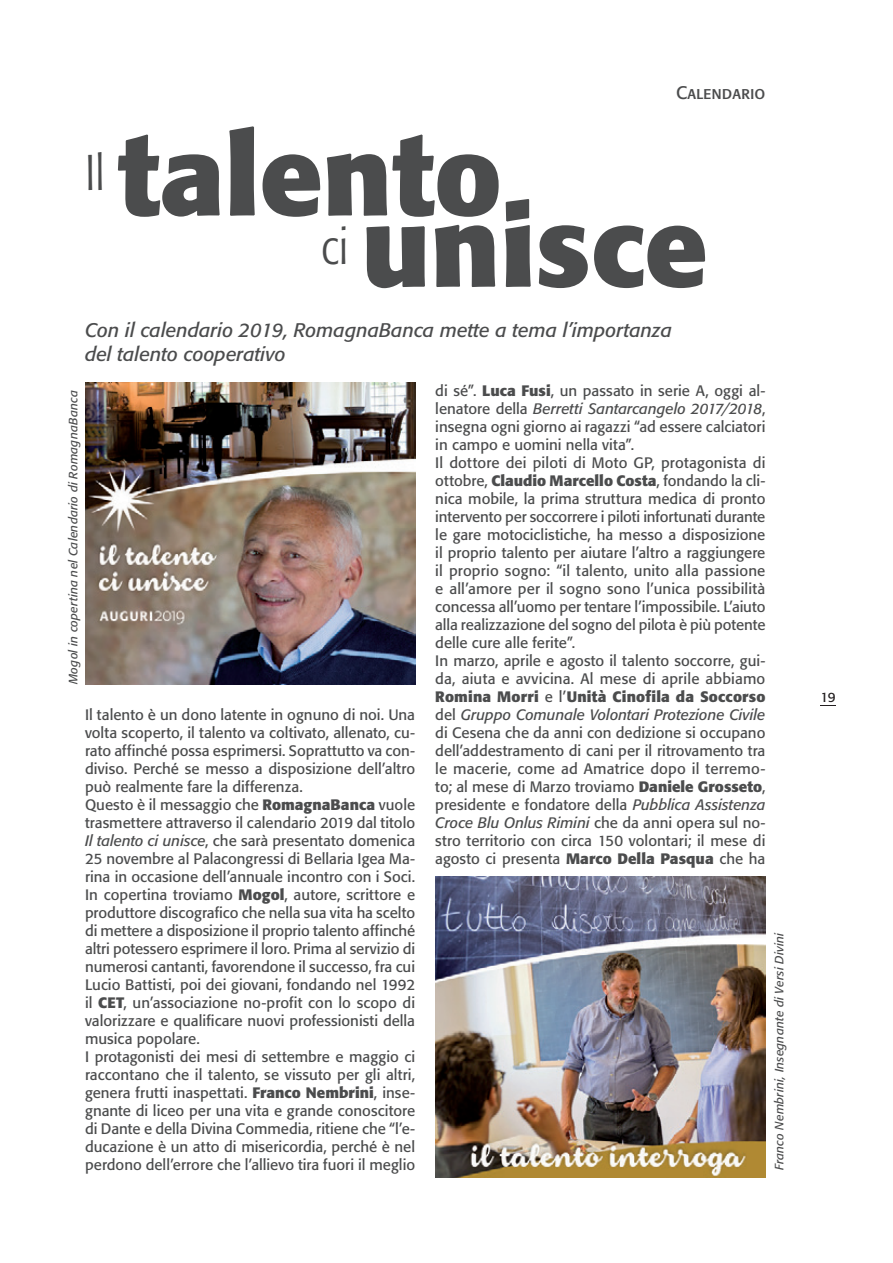
<style>
.page{position:relative;width:893px;height:1263px;background:#fff}
.page>*{position:absolute;margin:0;border:0;box-sizing:border-box;transform-origin:0 0}
.t1{font:700 111.75px "Formata";color:#4b4c4d}
.t2{font:300 condensed 49.65px "Formata";color:#4b4c4d}
.t3{font:italic 19.5px/24px "Formata";color:#4b4c4d}
.t4{font:18px "Formata Regular SC";color:#4b4c4d}
.t5{font:15px/18px "Formata";color:#4b4c4d}
.t6{font:13.5px "Formata";color:#231f20}
.t7{font:italic 12px "Formata";letter-spacing:.01em;color:#4b4c4d}
.s1{font-weight:700}
.s2{font-style:italic}
</style>
<div class="page">
<svg style="left:820px;top:705px;width:16px;height:1px"></svg>
<img style="left:85px;top:383px;width:330px;height:301px">
<img style="left:435px;top:877px;width:330px;height:301px">
<h2 class="t2" style="left:85px;top:144px;width:21px">Il</h2>
<p class="t4" style="left:676px;top:82px;width:91px">Calendario</p>
<h1 class="t1" style="left:118px;top:106px;width:385px">talento</h1>
<h2 class="t2" style="left:321px;top:218px;width:28px">ci</h2>
<h1 class="t1" style="left:361px;top:177px;width:348px">unisce</h1>
<h3 class="t3" style="left:85px;top:318px;width:588px">Con il calendario 2019, RomagnaBanca mette a tema l’importanza del talento cooperativo</h3>
<p class="t7" style="left:66px;top:684px;width:295px;rotate:-90deg">Mogol in copertina nel Calendario di RomagnaBanca</p>
<p class="t5" style="left:85px;top:706px;width:332px">Il talento è un dono latente in ognuno di noi. Una volta scoperto, il talento va coltivato, allenato, cu&shy;rato affinché possa esprimersi. Soprattutto va con&shy;diviso. Perché se messo a disposizione dell’altro può realmente fare la differenza.<br>Questo è il messaggio che <span class="s1">RomagnaBanca</span> vuole trasmettere attraverso il calendario 2019 dal titolo <span class="s2">Il talento ci unisce</span>, che sarà presentato domenica 25 novembre al Palacongressi di Bellaria Igea Ma&shy;rina in occasione dell’annuale incontro con i Soci.<br>In copertina troviamo <span class="s1">Mogol</span>, autore, scrittore e produttore discografico che nella sua vita ha scelto di mettere a disposizione il proprio talento affinché altri potessero esprimere il loro. Prima al servizio di numerosi cantanti, favorendone il successo, fra cui Lucio Battisti, poi dei giovani, fondando nel 1992 il <span class="s1">CET</span>, un’associazione no-profit con lo scopo di valorizzare e qualificare nuovi professionisti della musica popolare.<br>I protagonisti dei mesi di settembre e maggio ci raccontano che il talento, se vissuto per gli altri, genera frutti inaspettati. <span class="s1">Franco Nembrini</span>, inse&shy;gnante di liceo per una vita e grande conoscitore di Dante e della Divina Commedia, ritiene che “l’e&shy;ducazione è un atto di misericordia, perché è nel perdono dell’errore che l’allievo tira fuori il meglio</p>
<p class="t5" style="left:435px;top:382px;width:332px">di sé”. <span class="s1">Luca Fusi</span>, un passato in serie A, oggi al&shy;lenatore della <span class="s2">Berretti Santarcangelo 2017/2018</span>, insegna ogni giorno ai ragazzi “ad essere calciatori in campo e uomini nella vita”.<br>Il dottore dei piloti di Moto GP, protagonista di ottobre, <span class="s1">Claudio Marcello Costa</span>, fondando la cli&shy;nica mobile, la prima struttura medica di pronto intervento per soccorrere i piloti infortunati durante le gare motociclistiche, ha messo a disposizione il proprio talento per aiutare l’altro a raggiungere il proprio sogno: “il talento, unito alla passione e all’amore per il sogno sono l’unica possibilità concessa all’uomo per tentare l’impossibile. L’aiuto alla realizzazione del sogno del pilota è più potente delle cure alle ferite”.<br>In marzo, aprile e agosto il talento soccorre, gui&shy;da, aiuta e avvicina. Al mese di aprile abbiamo <span class="s1">Romina Morri</span> e l’<span class="s1">Unità Cinofila da Soccorso </span>del <span class="s2">Gruppo Comunale Volontari Protezione Civile </span>di Cesena che da anni con dedizione si occupano dell’addestramento di cani per il ritrovamento tra le macerie, come ad Amatrice dopo il terremo&shy;to; al mese di Marzo troviamo <span class="s1">Daniele Grosseto</span>, presidente e fondatore della <span class="s2">Pubblica Assistenza Croce Blu Onlus Rimini</span> che da anni opera sul no&shy;stro territorio con circa 150 volontari; il mese di agosto ci presenta <span class="s1">Marco Della Pasqua</span> che ha</p>
<p class="t7" style="left:772px;top:1170px;width:239px;rotate:-90deg">Franco Nembrini, Insegnante di Versi Divini</p>
<p class="t6" style="left:820px;top:689px;width:17px">19</p>
</div>
